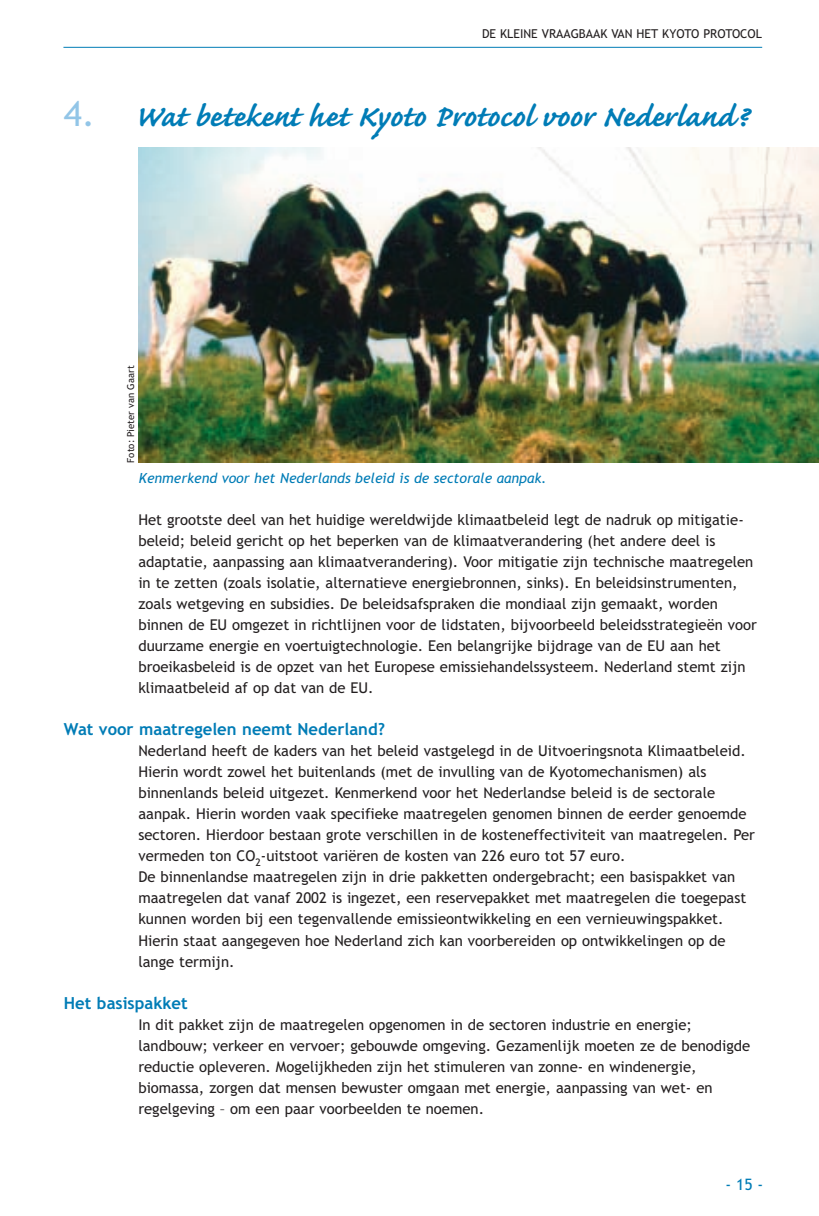
<style>
.page{position:relative;width:819px;height:1216px;background:#fff}
.page>*{position:absolute;margin:0;border:0;box-sizing:border-box;transform-origin:0 0}
.t1{font:700 38.5px "Caflisch Script";letter-spacing:-.005em;color:#007cb6}
.t2{font:700 16.62px "Trebuchet MS";color:#007cb6}
.t3{font:15.75px "Trebuchet MS";color:#007cb6}
.t4{font:14.88px/21px "Trebuchet MS";color:#231f20}
.t5{font:italic 14px "Trebuchet MS";color:#007cb6}
.t6{font:12.25px "Trebuchet MS";color:#231f20}
.t7{font:9.62px "Trebuchet MS";color:#231f20}
.s1{font-family:"Trebuchet MS";font-weight:400;font-size:35px;color:#92c5e7}
</style>
<div class="page">
<hr style="left:63px;top:47px;width:699px;height:1px;background:#007cb6">
<img style="left:139px;top:147px;width:680px;height:315px">
<p class="t6" style="left:482px;top:27px;width:281px">DE KLEINE VRAAGBAAK VAN HET KYOTO PROTOCOL</p>
<h1 class="t1" style="left:64px;top:90px;width:685px"><span class="s1">4.</span> Wat betekent het Kyoto Protocol voor Nederland?</h1>
<p class="t7" style="left:125px;top:462px;width:99px;rotate:-90deg">Foto: Pieter van Gaart</p>
<p class="t5" style="left:139px;top:470px;width:409px">Kenmerkend voor het Nederlands beleid is de sectorale aanpak.</p>
<p class="t4" style="left:138px;top:509px;width:620px">Het grootste deel van het huidige wereldwijde klimaatbeleid legt de nadruk op mitigatie&shy;beleid; beleid gericht op het beperken van de klimaatverandering (het andere deel is adaptatie, aanpassing aan klimaatverandering). Voor mitigatie zijn technische maatregelen in te zetten (zoals isolatie, alternatieve energiebronnen, sinks). En beleidsinstrumenten, zoals wetgeving en subsidies. De beleidsafspraken die mondiaal zijn gemaakt, worden binnen de EU omgezet in richtlijnen voor de lidstaten, bijvoorbeeld beleidsstrategieën voor duurzame energie en voertuigtechnologie. Een belangrijke bijdrage van de EU aan het broeikasbeleid is de opzet van het Europese emissiehandelssysteem. Nederland stemt zijn klimaatbeleid af op dat van de EU.</p>
<p class="t2" style="left:64px;top:720px;width:322px">Wat voor maatregelen neemt Nederland?</p>
<p class="t4" style="left:138px;top:740px;width:618px">Nederland heeft de kaders van het beleid vastgelegd in de Uitvoeringsnota Klimaatbeleid.<br>Hierin wordt zowel het buitenlands (met de invulling van de Kyotomechanismen) als binnenlands beleid uitgezet. Kenmerkend voor het Nederlandse beleid is de sectorale aanpak. Hierin worden vaak specifieke maatregelen genomen binnen de eerder genoemde sectoren. Hierdoor bestaan grote verschillen in de kosteneffectiviteit van maatregelen. Per vermeden ton CO<sub>2</sub>-uitstoot variëren de kosten van 226 euro tot 57 euro.<br>De binnenlandse maatregelen zijn in drie pakketten ondergebracht; een basispakket van maatregelen dat vanaf 2002 is ingezet, een reservepakket met maatregelen die toegepast kunnen worden bij een tegenvallende emissieontwikkeling en een vernieuwingspakket.<br>Hierin staat aangegeven hoe Nederland zich kan voorbereiden op ontwikkelingen op de lange termijn.</p>
<p class="t2" style="left:64px;top:993px;width:125px">Het basispakket</p>
<p class="t4" style="left:138px;top:1013px;width:613px">In dit pakket zijn de maatregelen opgenomen in de sectoren industrie en energie; landbouw; verkeer en vervoer; gebouwde omgeving. Gezamenlijk moeten ze de benodigde reductie opleveren. Mogelijkheden zijn het stimuleren van zonne- en windenergie, biomassa, zorgen dat mensen bewuster omgaan met energie, aanpassing van wet- en regelgeving – om een paar voorbeelden te noemen.</p>
<p class="t3" style="left:725px;top:1174px;width:39px">-15-</p>
</div>
